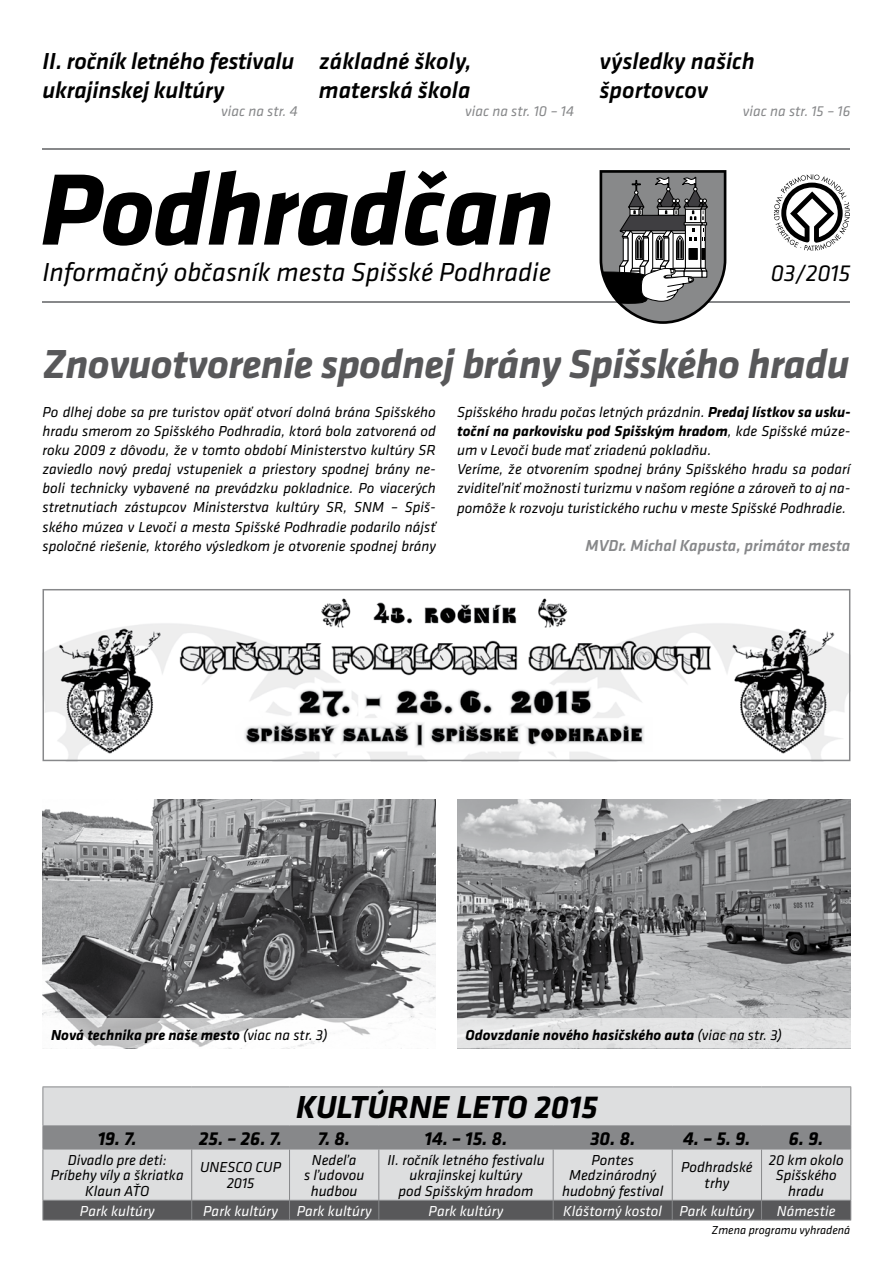
<style>
.page{position:relative;width:893px;height:1263px;background:#fff}
.page>*{position:absolute;margin:0;border:0;box-sizing:border-box;transform-origin:0 0}
.t1{font:italic 700 105px "Klavika";letter-spacing:-.02em;color:#000}
.t2{font:italic 700 42px "Klavika";letter-spacing:-.015em;color:#58585a}
.t3{font:italic 700 33px "Klavika";color:#000}
.t4{font:italic 27px "Klavika";color:#000}
.t5{font:italic 500 24px/28.8px "Klavika";letter-spacing:-.005em;color:#000}
.t6{font:italic 24px "Klavika";color:#000}
.t7{font:italic 700 19.5px "Klavika";color:#000}
.t8{font:italic 500 16.5px "Klavika";color:#87888a}
.t9{font:italic 15px/19.2px "Klavika";color:#000;text-align:center}
.t10{font:italic 700 15px "Klavika";color:#000}
.t11{font:italic 15px "Klavika";color:#fff}
.t12{font:italic 15px "Klavika";color:#87888a}
.t13{font:italic 12px "Klavika";color:#000}
.s1{font-weight:700}
.s2{font-weight:400}
</style>
<div class="page">
<hr style="left:43px;top:301px;width:807px;height:1px;background:#87888a">
<hr style="left:43px;top:149px;width:807px;height:1px;background:#87888a">
<svg style="left:774px;top:174px;width:76px;height:77px"></svg>
<svg style="left:600px;top:170px;width:126px;height:154px"></svg>
<img style="left:43px;top:799px;width:393px;height:219px">
<img style="left:457px;top:799px;width:393px;height:219px">
<div style="left:457px;top:1018px;width:393px;height:30px;background:#e3e3e4"></div>
<svg style="left:66px;top:1018px;width:370px;height:30px"></svg>
<img style="left:46px;top:598px;width:801px;height:160px">
<div style="left:43px;top:589px;width:807px;height:172px;border:2px solid #87888a"></div>
<div style="left:44px;top:1087px;width:806px;height:113px;background:#dddedf"></div>
<hr style="left:43px;top:1086px;width:149px;height:1px;background:#87888a">
<hr style="left:43px;top:1087px;width:1px;height:38px;background:#87888a">
<hr style="left:192px;top:1086px;width:98px;height:1px;background:#87888a">
<hr style="left:290px;top:1086px;width:89px;height:1px;background:#87888a">
<hr style="left:379px;top:1086px;width:174px;height:1px;background:#87888a">
<hr style="left:553px;top:1086px;width:119px;height:1px;background:#87888a">
<hr style="left:672px;top:1086px;width:89px;height:1px;background:#87888a">
<hr style="left:761px;top:1086px;width:90px;height:1px;background:#87888a">
<hr style="left:850px;top:1087px;width:1px;height:38px;background:#87888a">
<hr style="left:43px;top:1125px;width:149px;height:1px;background:#87888a">
<hr style="left:192px;top:1125px;width:98px;height:1px;background:#87888a">
<hr style="left:290px;top:1125px;width:89px;height:1px;background:#87888a">
<hr style="left:379px;top:1125px;width:174px;height:1px;background:#87888a">
<hr style="left:553px;top:1125px;width:119px;height:1px;background:#87888a">
<hr style="left:672px;top:1125px;width:89px;height:1px;background:#87888a">
<hr style="left:761px;top:1125px;width:90px;height:1px;background:#87888a">
<div style="left:43px;top:1126px;width:808px;height:23px;background:#87888a"></div>
<hr style="left:43px;top:1149px;width:149px;height:1px;background:#87888a">
<hr style="left:43px;top:1149px;width:1px;height:51px;background:#87888a">
<hr style="left:192px;top:1149px;width:98px;height:1px;background:#87888a">
<hr style="left:191px;top:1149px;width:1px;height:51px;background:#87888a">
<hr style="left:290px;top:1149px;width:89px;height:1px;background:#87888a">
<hr style="left:289px;top:1149px;width:1px;height:51px;background:#87888a">
<hr style="left:379px;top:1149px;width:174px;height:1px;background:#87888a">
<hr style="left:378px;top:1149px;width:1px;height:51px;background:#87888a">
<hr style="left:553px;top:1149px;width:119px;height:1px;background:#87888a">
<hr style="left:553px;top:1149px;width:1px;height:51px;background:#87888a">
<hr style="left:672px;top:1149px;width:89px;height:1px;background:#87888a">
<hr style="left:672px;top:1149px;width:1px;height:51px;background:#87888a">
<hr style="left:761px;top:1149px;width:90px;height:1px;background:#87888a">
<hr style="left:761px;top:1149px;width:1px;height:51px;background:#87888a">
<hr style="left:850px;top:1149px;width:1px;height:51px;background:#87888a">
<svg style="left:43px;top:1200px;width:808px;height:20px;background:#5b5b5d"></svg>
<hr style="left:43px;top:1220px;width:149px;height:1px;background:#87888a">
<hr style="left:192px;top:1220px;width:98px;height:1px;background:#87888a">
<hr style="left:290px;top:1220px;width:89px;height:1px;background:#87888a">
<hr style="left:379px;top:1220px;width:174px;height:1px;background:#87888a">
<hr style="left:553px;top:1220px;width:119px;height:1px;background:#87888a">
<hr style="left:672px;top:1220px;width:89px;height:1px;background:#87888a">
<hr style="left:761px;top:1220px;width:90px;height:1px;background:#87888a">
<h3 class="t5" style="left:43px;top:47px;width:253px">II. ročník letného festivalu ukrajinskej kultúry</h3>
<p class="t12" style="left:221px;top:103px;width:78px">viac na str. 4</p>
<h3 class="t5" style="left:319px;top:47px;width:154px">základné školy, materská škola</h3>
<p class="t12" style="left:465px;top:103px;width:110px">viac na str. 10 – 14</p>
<h3 class="t5" style="left:600px;top:47px;width:157px">výsledky našich športovcov</h3>
<p class="t12" style="left:743px;top:103px;width:109px">viac na str. 15 – 16</p>
<h1 class="t1" style="left:40px;top:153px;width:515px">Podhradčan</h1>
<h3 class="t4" style="left:43px;top:257px;width:510px">Informačný občasník mesta Spišské Podhradie</h3>
<h3 class="t6" style="left:771px;top:260px;width:81px">03/2015</h3>
<h2 class="t2" style="left:43px;top:342px;width:809px">Znovuotvorenie spodnej brány Spišského hradu</h2>
<p class="t9" style="left:43px;top:402px;width:395px;text-align:justify">Po dlhej dobe sa pre turistov opäť otvorí dolná brána Spišského hradu smerom zo Spišského Podhradia, ktorá bola zatvorená od roku 2009 z dôvodu, že v tomto období Ministerstvo kultúry SR zaviedlo nový predaj vstupeniek a priestory spodnej brány ne&shy;boli technicky vybavené na prevádzku pokladnice. Po viacerých stretnutiach zástupcov Ministerstva kultúry SR, SNM – Spiš&shy;ského múzea v Levoči a mesta Spišské Podhradie podarilo nájsť spoločné riešenie, ktorého výsledkom je otvorenie spodnej brány</p>
<p class="t9" style="left:457px;top:402px;width:395px;text-align:left">Spišského hradu počas letných prázdnin. <span class="s1">Predaj lístkov sa usku&shy;toční na parkovisku pod Spišským hradom</span>, kde Spišské múze&shy;um v Levoči bude mať zriadenú pokladňu.<br>Veríme, že otvorením spodnej brány Spišského hradu sa podarí zviditeľniť možnosti turizmu v našom regióne a zároveň to aj na&shy;pomôže k rozvoju turistického ruchu v meste Spišské Podhradie.</p>
<p class="t8" style="left:585px;top:536px;width:266px">MVDr. Michal Kapusta, primátor mesta</p>
<p class="t10" style="left:51px;top:1026px;width:278px">Nová technika pre naše mesto <span class="s2">(viac na str. 3)</span></p>
<p class="t10" style="left:466px;top:1026px;width:318px">Odovzdanie nového hasičského auta <span class="s2">(viac na str. 3)</span></p>
<h3 class="t3" style="left:296px;top:1089px;width:303px">Kultúrne leto 2015</h3>
<h3 class="t7" style="left:98px;top:1128px;width:41px">19. 7.</h3>
<h3 class="t7" style="left:199px;top:1128px;width:85px">25. – 26. 7.</h3>
<h3 class="t7" style="left:318px;top:1128px;width:34px">7. 8.</h3>
<h3 class="t7" style="left:425px;top:1128px;width:84px">14. – 15. 8.</h3>
<h3 class="t7" style="left:590px;top:1128px;width:47px">30. 8.</h3>
<h3 class="t7" style="left:683px;top:1128px;width:69px">4. – 5. 9.</h3>
<h3 class="t7" style="left:789px;top:1128px;width:36px">6. 9.</h3>
<p class="t9" style="left:51px;top:1152px;width:134px;line-height:15.8px">Divadlo pre deti:<br>Príbehy víly a škriatka<br>Klaun AŤO</p>
<p class="t9" style="left:200px;top:1160px;width:82px;line-height:15.8px">UNESCO CUP<br>2015</p>
<p class="t9" style="left:304px;top:1152px;width:62px;line-height:15.8px">Nedeľa<br>s ľudovou hudbou</p>
<p class="t9" style="left:387px;top:1152px;width:159px;line-height:15.8px">II. ročník letného festivalu ukrajinskej kultúry<br>pod Spišským hradom</p>
<p class="t9" style="left:562px;top:1152px;width:103px;line-height:15.8px">Pontes<br>Medzinárodný hudobný festival</p>
<p class="t9" style="left:681px;top:1160px;width:73px;line-height:15.8px">Podhradské trhy</p>
<p class="t9" style="left:769px;top:1152px;width:76px;line-height:15.8px">20 km okolo<br>Spišského hradu</p>
<p class="t11" style="left:80px;top:1202px;width:76px">Park kultúry</p>
<p class="t11" style="left:203px;top:1202px;width:76px">Park kultúry</p>
<p class="t11" style="left:297px;top:1202px;width:76px">Park kultúry</p>
<p class="t11" style="left:429px;top:1202px;width:76px">Park kultúry</p>
<p class="t11" style="left:563px;top:1202px;width:192px">Kláštorný kostol Park kultúry</p>
<p class="t11" style="left:777px;top:1202px;width:60px">Námestie</p>
<p class="t13" style="left:711px;top:1223px;width:140px">Zmena programu vyhradená</p>
</div>
